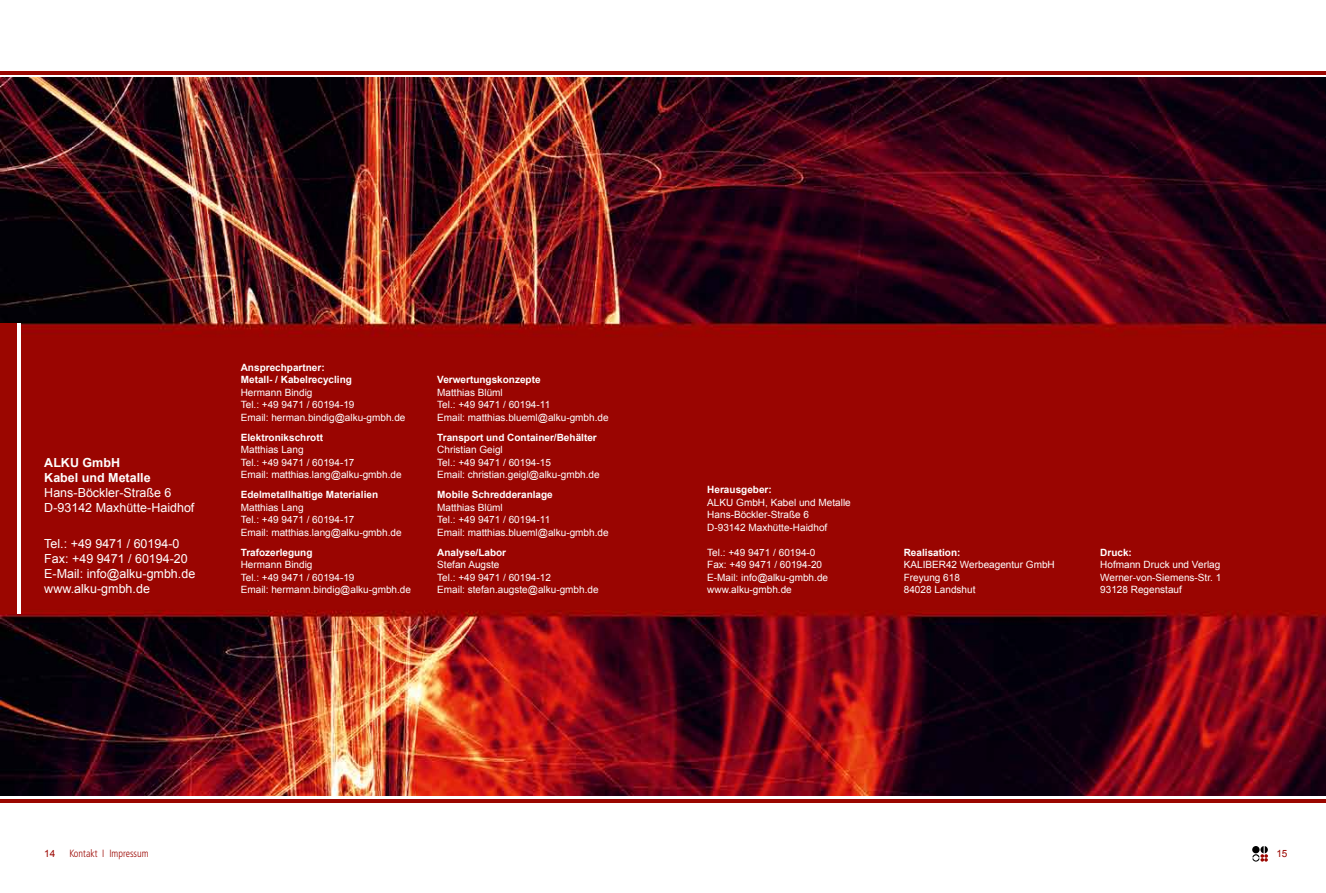
<style>
.page{position:relative;width:1326px;height:893px;background:#fff}
.page>*{position:absolute;margin:0;border:0;box-sizing:border-box;transform-origin:0 0}
.t1{font:12.5px/15px "Arial";color:#fff}
.t2{font:700 12.5px/15px "Arial";color:#fff}
.t3{font:300 condensed 10.5px "Frutiger";color:#9b0600;scale:.95 1}
.t4{font:10px/12.5px "Arial";color:#fff}
.t5{font:700 10px/12.5px "Arial";color:#fff}
.t6{font:10px "Arial";color:#9b0600}
.s1{color:#fff}
</style>
<div class="page">
<svg style="left:1252px;top:846px;width:15px;height:16px"></svg>
<hr style="left:0;top:71px;width:1325px;height:3px;background:#9b0600">
<hr style="left:0;top:799px;width:1325px;height:4px;background:#9b0600">
<img style="left:0;top:78px;width:1325px;height:717px">
<div style="left:0;top:323px;width:18px;height:291px;background:#9b0600"></div>
<hr style="left:18px;top:323px;width:3px;height:291px;background:#fff">
<p class="t2" style="left:44px;top:455px;width:108px">ALKU GmbH<br>Kabel und Metalle</p>
<p class="t1" style="left:44px;top:485px;width:152px">Hans-Böckler-Straße 6<br>D-93142 Maxhütte-Haidhof</p>
<p class="t1" style="left:44px;top:536px;width:152px">Tel.: +49 9471 / 60194-0<br>Fax: +49 9471 / 60194-20<br>E-Mail: info@alku-gmbh.de www.alku-gmbh.de</p>
<p class="t5" style="left:241px;top:361px;width:113px">Ansprechpartner:<br>Metall- / Kabelrecycling</p>
<p class="t4" style="left:241px;top:386px;width:166px">Hermann Bindig<br>Tel.: +49 9471 / 60194-19<br>Email: herman.bindig@alku-gmbh.de</p>
<p class="t5" style="left:241px;top:431px;width:84px">Elektronikschrott</p>
<p class="t4" style="left:241px;top:443px;width:162px">Matthias Lang<br>Tel.: +49 9471 / 60194-17<br>Email: matthias.lang@alku-gmbh.de</p>
<p class="t5" style="left:241px;top:489px;width:139px">Edelmetallhaltige Materialien</p>
<p class="t4" style="left:241px;top:501px;width:162px">Matthias Lang<br>Tel.: +49 9471 / 60194-17<br>Email: matthias.lang@alku-gmbh.de</p>
<p class="t5" style="left:241px;top:546px;width:73px">Trafozerlegung</p>
<p class="t4" style="left:241px;top:558px;width:172px">Hermann Bindig<br>Tel.: +49 9471 / 60194-19<br>Email: hermann.bindig@alku-gmbh.de</p>
<p class="t5" style="left:437px;top:374px;width:105px">Verwertungskonzepte</p>
<p class="t4" style="left:437px;top:386px;width:173px">Matthias Blüml<br>Tel.: +49 9471 / 60194-11<br>Email: matthias.blueml@alku-gmbh.de</p>
<p class="t5" style="left:437px;top:431px;width:161px">Transport und Container/Behälter</p>
<p class="t4" style="left:437px;top:443px;width:164px">Christian Geigl<br>Tel.: +49 9471 / 60194-15<br>Email: christian.geigl@alku-gmbh.de</p>
<p class="t5" style="left:437px;top:489px;width:117px">Mobile Schredderanlage</p>
<p class="t4" style="left:437px;top:501px;width:173px">Matthias Blüml<br>Tel.: +49 9471 / 60194-11<br>Email: matthias.blueml@alku-gmbh.de</p>
<p class="t5" style="left:437px;top:546px;width:70px">Analyse/Labor</p>
<p class="t4" style="left:437px;top:558px;width:163px">Stefan Augste<br>Tel.: +49 9471 / 60194-12<br>Email: stefan.augste@alku-gmbh.de</p>
<p class="t5" style="left:707px;top:484px;width:66px">Herausgeber:</p>
<p class="t4" style="left:707px;top:496px;width:145px">ALKU GmbH, Kabel und Metalle<br>Hans-Böckler-Straße 6<br>D-93142 Maxhütte-Haidhof</p>
<p class="t4" style="left:707px;top:546px;width:122px">Tel.: +49 9471 / 60194-0<br>Fax: +49 9471 / 60194-20<br>E-Mail: info@alku-gmbh.de www.alku-gmbh.de</p>
<p class="t5" style="left:903px;top:546px;width:58px">Realisation:</p>
<p class="t4" style="left:903px;top:558px;width:152px">KALIBER42 Werbeagentur GmbH<br>Freyung 618<br>84028 Landshut</p>
<p class="t5" style="left:1100px;top:546px;width:33px">Druck:</p>
<p class="t4" style="left:1100px;top:558px;width:122px;text-align:justify">Hofmann Druck und Verlag Werner-von-Siemens-Str. 1<br>93128 Regenstauf</p>
<p class="t6" style="left:44px;top:847px;width:13px">14</p>
<p class="t3" style="left:69px;top:847px;width:85px">Kontakt I Impressum</p>
<p class="t6" style="left:1276px;top:847px;width:13px"><span class="s1">3</span>15</p>
</div>
